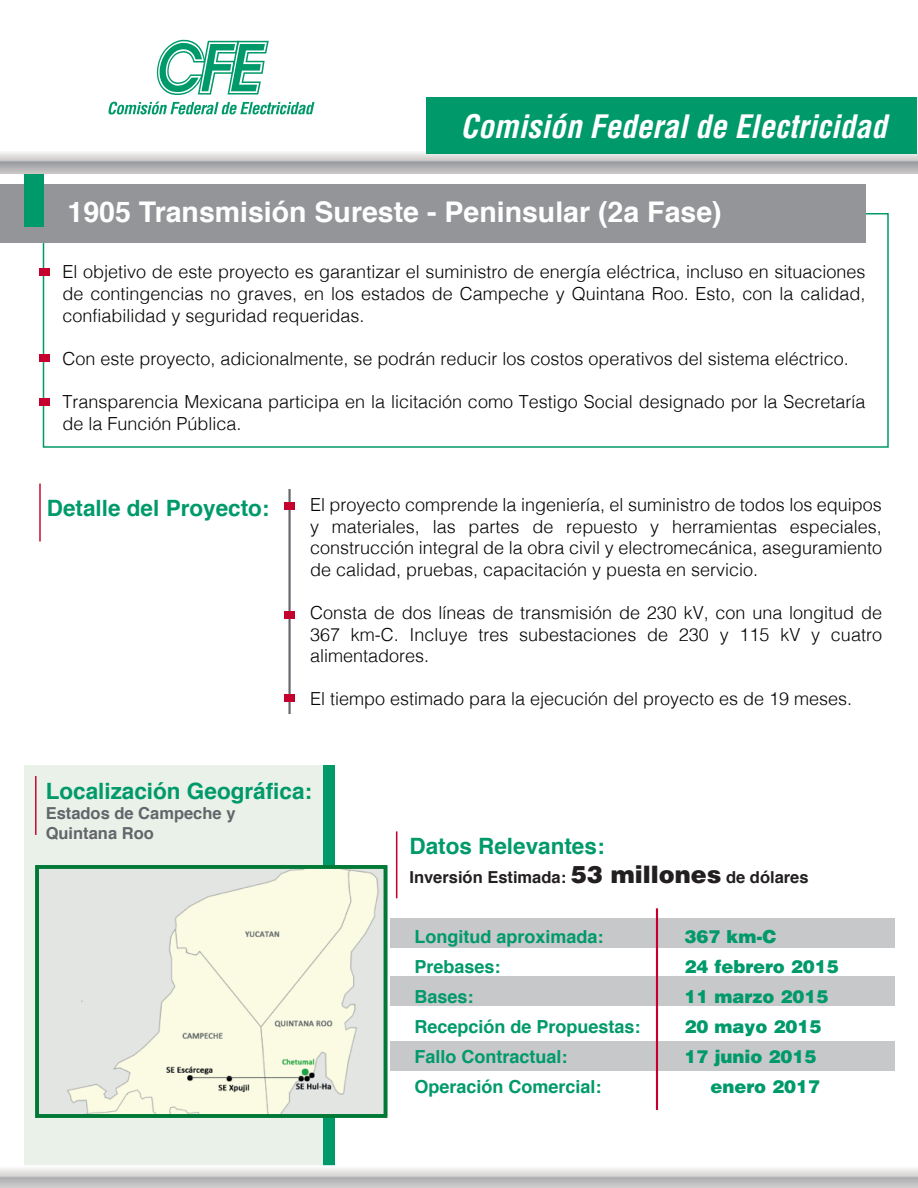
<style>
.page{position:relative;width:918px;height:1188px;background:#fff}
.page>*{position:absolute;margin:0;border:0;box-sizing:border-box;transform-origin:0 0}
.t1{font:italic 700 condensed 31.5px "Helvetica LT Std";color:#fff}
.t2{font:700 28.5px "Helvetica";color:#fff}
.t3{font:700 22.5px "Helvetica";color:#009a6a}
.t4{font:700 22.5px "Soberana Titular";color:#fff}
.t5{font:300 18px/21.6px "Helvetica";color:#040503;text-align:justify}
.t6{font:700 18px "Helvetica";color:#009a6a}
.t7{font:900 18px "Helvetica LT Std";color:#009a6a}
.t8{font:700 16.5px "Helvetica";color:#231f20}
.t9{font:700 16.5px/19.8px "Helvetica";color:#63656a}
.s1{font-family:"Helvetica LT Std";font-weight:900;font-size:24px}
</style>
<div class="page">
<div style="left:25px;top:765px;width:310px;height:401px;background:#e9f1e9"></div>
<hr style="left:35px;top:776px;width:2px;height:59px;background:#c5002e">
<div style="left:323px;top:765px;width:12px;height:401px;background:#009a6a"></div>
<img style="left:40px;top:870px;width:342px;height:243px">
<div style="left:0;top:184px;width:866px;height:59px;background:#939598"></div>
<div style="left:24px;top:173px;width:20px;height:54px;background:#009a6a"></div>
<div style="left:390px;top:919px;width:505px;height:29px;background:#c7c8ca"></div>
<div style="left:390px;top:977px;width:505px;height:29px;background:#c7c8ca"></div>
<div style="left:390px;top:1042px;width:505px;height:29px;background:#c7c8ca"></div>
<svg style="left:0;top:150px;width:918px;height:23px;background:#c3c2c3"></svg>
<svg style="left:0;top:1168px;width:918px;height:20px;background:#cecdce"></svg>
<hr style="left:39px;top:484px;width:2px;height:58px;background:#c5002e">
<hr style="left:396px;top:831px;width:1px;height:67px;background:#c5002e">
<hr style="left:656px;top:908px;width:2px;height:202px;background:#c5002e">
<hr style="left:288px;top:489px;width:3px;height:225px;background:#63656a">
<div style="left:284px;top:611px;width:11px;height:8px;background:#c5002e"></div>
<div style="left:284px;top:695px;width:11px;height:7px;background:#c5002e"></div>
<div style="left:284px;top:503px;width:11px;height:7px;background:#c5002e"></div>
<div style="left:39px;top:268px;width:11px;height:8px;background:#c5002e"></div>
<div style="left:39px;top:355px;width:11px;height:7px;background:#c5002e"></div>
<div style="left:39px;top:398px;width:11px;height:8px;background:#c5002e"></div>
<div style="left:35px;top:865px;width:352px;height:253px;border:4px solid #007836"></div>
<div style="left:426px;top:97px;width:490px;height:57px;background:#009a6a"></div>
<svg style="left:156px;top:39px;width:113px;height:56px"></svg>
<svg style="left:108px;top:102px;width:207px;height:13px"></svg>
<h1 class="t1" style="left:461px;top:107px;width:428px">Comisión Federal de Electricidad</h1>
<p class="t4" style="left:428px;top:116px;width:444px">Comisión Federal de Electricidad</p>
<h2 class="t2" style="left:68px;top:189px;width:656px">1905 Transmisión Sureste - Peninsular (2a Fase)</h2>
<p class="t5" style="left:62px;top:260px;width:805px">El objetivo de este proyecto es garantizar el suministro de energía eléctrica, incluso en situaciones de contingencias no graves, en los estados de Campeche y Quintana Roo. Esto, con la calidad, confiabilidad y seguridad requeridas.</p>
<p class="t5" style="left:62px;top:346px;width:788px">Con este proyecto, adicionalmente, se podrán reducir los costos operativos del sistema eléctrico.</p>
<p class="t5" style="left:62px;top:390px;width:805px">Transparencia Mexicana participa en la licitación como Testigo Social designado por la Secretaría de la Función Pública.</p>
<p class="t3" style="left:47px;top:490px;width:224px">Detalle del Proyecto:</p>
<p class="t5" style="left:310px;top:493px;width:574px">El proyecto comprende la ingeniería, el suministro de todos los equipos y materiales, las partes de repuesto y herramientas especiales, construcción integral de la obra civil y electromecánica, aseguramiento de calidad, pruebas, capacitación y puesta en servicio.</p>
<p class="t5" style="left:310px;top:601px;width:574px">Consta de dos líneas de transmisión de 230 kV, con una longitud de 367 km-C. Incluye tres subestaciones de 230 y 115 kV y cuatro alimentadores.</p>
<p class="t5" style="left:310px;top:687px;width:544px">El tiempo estimado para la ejecución del proyecto es de 19 meses.</p>
<p class="t3" style="left:46px;top:773px;width:268px">Localización Geográfica:</p>
<p class="t9" style="left:46px;top:803px;width:191px">Estados de Campeche y<br>Quintana Roo</p>
<p class="t3" style="left:409px;top:828px;width:197px">Datos Relevantes:</p>
<p class="t8" style="left:409px;top:864px;width:401px">Inversión Estimada: <span class="s1">53 millones</span> de dólares</p>
<p class="t6" style="left:414px;top:922px;width:191px">Longitud aproximada:</p>
<p class="t7" style="left:684px;top:925px;width:94px">367 km-C</p>
<p class="t6" style="left:414px;top:952px;width:88px">Prebases:</p>
<p class="t7" style="left:684px;top:955px;width:156px">24 febrero 2015</p>
<p class="t6" style="left:414px;top:982px;width:61px">Bases:</p>
<p class="t7" style="left:684px;top:985px;width:146px">11 marzo 2015</p>
<p class="t6" style="left:414px;top:1012px;width:228px">Recepción de Propuestas:</p>
<p class="t7" style="left:684px;top:1015px;width:139px">20 mayo 2015</p>
<p class="t6" style="left:414px;top:1042px;width:155px">Fallo Contractual:</p>
<p class="t7" style="left:684px;top:1045px;width:134px">17 junio 2015</p>
<p class="t6" style="left:414px;top:1072px;width:189px">Operación Comercial:</p>
<p class="t7" style="left:710px;top:1075px;width:111px">enero 2017</p>
</div>
